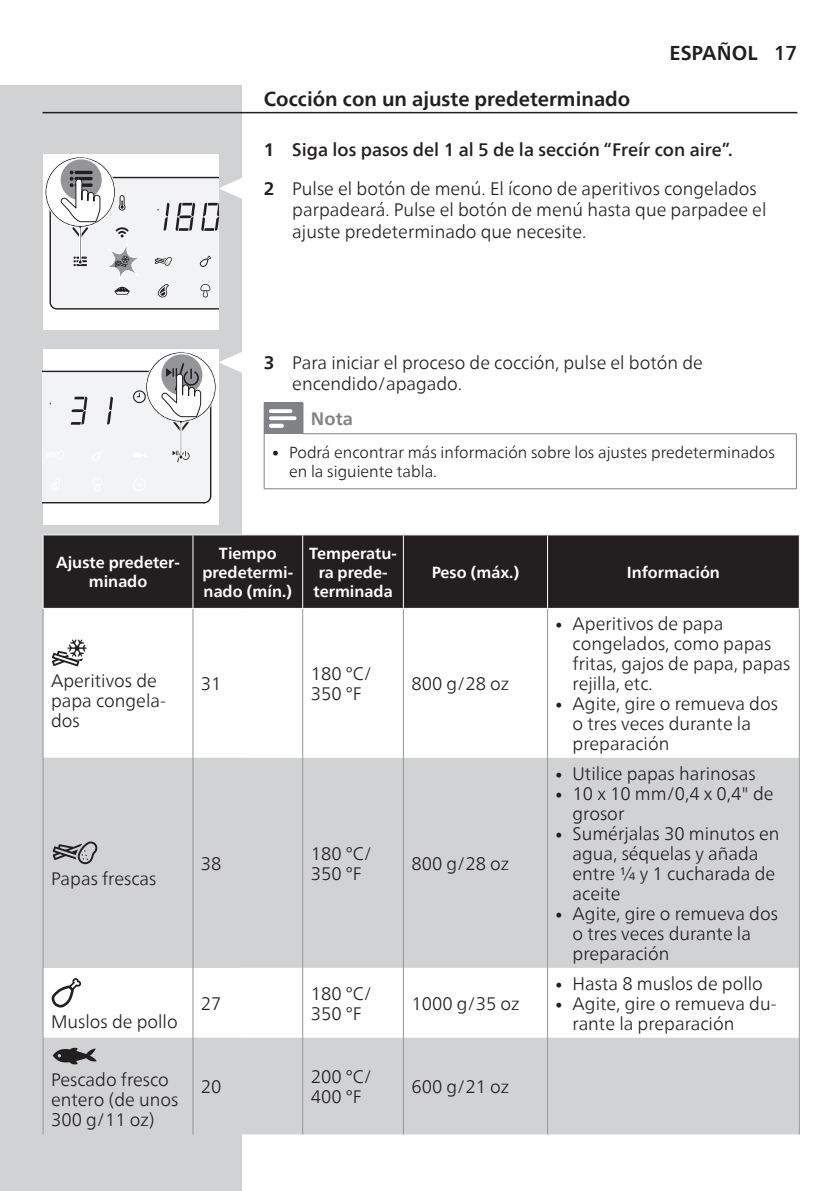
<style>
.page{position:relative;width:840px;height:1191px;background:#fff}
.page>*{position:absolute;margin:0;border:0;box-sizing:border-box;transform-origin:0 0}
.t1{font:700 20px "Neue Frutiger World";color:#231f20}
.t2{font:300 18px/20px "Neue Frutiger World";color:#231f20}
.t3{font:700 18px "Neue Frutiger World";color:#808285}
.t4{font:700 16px/19.2px "Neue Frutiger World";color:#fff;text-align:center}
.t5{font:300 16px/19.2px "Neue Frutiger World";color:#231f20}
.s1{font-weight:500}
.s2{font-weight:700}
.s3{font-size:14.2px}
</style>
<div class="page">
<div style="left:0;top:85px;width:241px;height:1106px;background:#d1d2d4"></div>
<hr style="left:43px;top:112px;width:754px;height:1px;background:#231f20">
<div style="left:264px;top:403px;width:39px;height:31px;background:#808285"></div>
<hr style="left:795px;top:434px;width:1px;height:54px;background:#808285">
<hr style="left:264px;top:434px;width:1px;height:54px;background:#808285">
<hr style="left:264px;top:488px;width:39px;height:1px;background:#808285">
<hr style="left:303px;top:488px;width:493px;height:1px;background:#808285">
<hr style="left:264px;top:402px;width:39px;height:1px;background:#808285">
<hr style="left:302px;top:433px;width:494px;height:1px;background:#808285">
<svg style="left:269px;top:409px;width:27px;height:19px"></svg>
<div style="left:44px;top:535px;width:754px;height:73px;background:#231f20"></div>
<svg style="left:44px;top:609px;width:505px;height:149px"></svg>
<svg style="left:44px;top:758px;width:754px;height:376px;fill:#d1d2d4"></svg>
<hr style="left:193px;top:534px;width:109px;height:1px;background:#fff">
<hr style="left:302px;top:535px;width:1px;height:73px;background:#fff">
<hr style="left:402px;top:535px;width:1px;height:73px;background:#fff">
<hr style="left:546px;top:535px;width:1px;height:73px;background:#fff">
<hr style="left:43px;top:609px;width:1px;height:149px;background:#939598">
<hr style="left:192px;top:609px;width:1px;height:149px;background:#939598">
<hr style="left:302px;top:609px;width:1px;height:149px;background:#939598">
<hr style="left:402px;top:609px;width:1px;height:149px;background:#939598">
<hr style="left:546px;top:609px;width:1px;height:149px;background:#939598">
<hr style="left:798px;top:609px;width:1px;height:149px;background:#939598">
<hr style="left:43px;top:758px;width:1px;height:209px;background:#939598">
<hr style="left:192px;top:758px;width:1px;height:209px;background:#939598">
<hr style="left:302px;top:758px;width:1px;height:209px;background:#939598">
<hr style="left:402px;top:758px;width:1px;height:209px;background:#939598">
<hr style="left:546px;top:758px;width:1px;height:209px;background:#939598">
<hr style="left:798px;top:758px;width:1px;height:209px;background:#939598">
<hr style="left:43px;top:967px;width:1px;height:70px;background:#939598">
<hr style="left:192px;top:967px;width:1px;height:70px;background:#939598">
<hr style="left:302px;top:967px;width:1px;height:70px;background:#939598">
<hr style="left:402px;top:967px;width:1px;height:70px;background:#939598">
<hr style="left:546px;top:967px;width:1px;height:70px;background:#939598">
<hr style="left:798px;top:967px;width:1px;height:70px;background:#939598">
<hr style="left:43px;top:1037px;width:1px;height:97px;background:#939598">
<hr style="left:192px;top:1037px;width:1px;height:97px;background:#939598">
<hr style="left:302px;top:1037px;width:1px;height:97px;background:#939598">
<hr style="left:402px;top:1037px;width:1px;height:97px;background:#939598">
<hr style="left:546px;top:1037px;width:1px;height:97px;background:#939598">
<hr style="left:798px;top:1037px;width:1px;height:97px;background:#939598">
<hr style="left:193px;top:608px;width:109px;height:1px;background:#fff">
<hr style="left:43px;top:534px;width:150px;height:1px;background:#fff">
<hr style="left:43px;top:535px;width:1px;height:73px;background:#fff">
<hr style="left:192px;top:535px;width:1px;height:73px;background:#fff">
<hr style="left:43px;top:608px;width:150px;height:1px;background:#fff">
<svg style="left:52px;top:639px;width:35px;height:27px"></svg>
<svg style="left:53px;top:841px;width:45px;height:23px"></svg>
<svg style="left:52px;top:978px;width:29px;height:29px"></svg>
<svg style="left:53px;top:1047px;width:44px;height:17px"></svg>
<div style="left:43px;top:154px;width:175px;height:175px;background:#fff"></div>
<svg style="left:45px;top:157px;width:197px;height:152px"></svg>
<div style="left:43px;top:349px;width:175px;height:176px;background:#fff"></div>
<svg style="left:43px;top:351px;width:199px;height:152px"></svg>
<p class="t1" style="left:669px;top:35px;width:129px">ESPAÑOL <span class="s1">17</span></p>
<p class="t1" style="left:264px;top:82px;width:367px">Cocción con un ajuste predeterminado</p>
<p class="t2" style="left:264px;top:131px;width:494px;line-height:38.6px"><span class="s2">1</span> <span class="s1">Siga los pasos del 1 al 5 de la sección “Freír con aire”.<br></span><span class="s2">2</span> Pulse el botón de menú. El ícono de aperitivos congelados</p>
<p class="t2" style="left:292px;top:199px;width:475px;line-height:21.6px">parpadeará. Pulse el botón de menú hasta que parpadee el ajuste predeterminado que necesite.</p>
<p class="t2" style="left:292px;top:352px;width:412px;line-height:21.6px;text-indent:-28px"><span class="s2">3</span> Para iniciar el proceso de cocción, pulse el botón de encendido/apagado.</p>
<p class="t3" style="left:311px;top:403px;width:43px">Nota</p>
<p class="t5" style="left:289px;top:443px;width:487px;text-indent:-17px"><span class="s3">•</span> Podrá encontrar más información sobre los ajustes predeterminados en la siguiente tabla.</p>
<p class="t4" style="left:56px;top:553px;width:125px">Ajuste predeter&shy;minado</p>
<p class="t4" style="left:202px;top:543px;width:92px">Tiempo predetermi&shy;nado (mín.)</p>
<p class="t4" style="left:309px;top:543px;width:89px">Temperatu&shy;ra prede&shy;terminada</p>
<p class="t4" style="left:431px;top:562px;width:89px">Peso (máx.)</p>
<p class="t4" style="left:626px;top:562px;width:95px">Información</p>
<p class="t2" style="left:51px;top:671px;width:116px">Aperitivos de papa congela&shy;dos</p>
<p class="t2" style="left:201px;top:673px;width:22px">31</p>
<p class="t2" style="left:310px;top:663px;width:63px">180 °C/<br>350 °F</p>
<p class="t2" style="left:411px;top:673px;width:99px">800 g/28 oz</p>
<p class="t2" style="left:51px;top:869px;width:107px">Papas frescas</p>
<p class="t2" style="left:201px;top:853px;width:22px">38</p>
<p class="t2" style="left:310px;top:843px;width:63px">180 °C/<br>350 °F</p>
<p class="t2" style="left:411px;top:853px;width:99px">800 g/28 oz</p>
<p class="t2" style="left:51px;top:1012px;width:128px">Muslos de pollo</p>
<p class="t2" style="left:201px;top:993px;width:22px">27</p>
<p class="t2" style="left:310px;top:983px;width:63px">180 °C/<br>350 °F</p>
<p class="t2" style="left:411px;top:993px;width:109px">1000 g/35 oz</p>
<p class="t2" style="left:51px;top:1070px;width:129px">Pescado fresco entero (de unos<br>300 g/11 oz)</p>
<p class="t2" style="left:201px;top:1076px;width:22px">20</p>
<p class="t2" style="left:310px;top:1066px;width:63px">200 °C/<br>400 °F</p>
<p class="t2" style="left:411px;top:1076px;width:99px">600 g/21 oz</p>
<p class="t2" style="left:572px;top:613px;width:219px;text-indent:-17px"><span class="s3">•</span> Aperitivos de papa congelados, como papas fritas, gajos de papa, papas rejilla, etc.</p>
<p class="t2" style="left:572px;top:693px;width:207px;text-indent:-17px"><span class="s3">•</span> Agite, gire o remueva dos o tres veces durante la preparación</p>
<p class="t2" style="left:555px;top:763px;width:201px"><span class="s3">•</span> Utilice papas harinosas</p>
<p class="t2" style="left:572px;top:783px;width:202px;text-indent:-17px"><span class="s3">•</span> 10 x 10 mm/0,4 x 0,4" de grosor</p>
<p class="t2" style="left:572px;top:823px;width:208px;text-indent:-17px"><span class="s3">•</span> Sumérjalas 30 minutos en agua, séquelas y añada entre ¼ y 1 cucharada de aceite</p>
<p class="t2" style="left:572px;top:903px;width:207px;text-indent:-17px"><span class="s3">•</span> Agite, gire o remueva dos o tres veces durante la preparación</p>
<p class="t2" style="left:555px;top:973px;width:209px"><span class="s3">•</span> Hasta 8 muslos de pollo</p>
<p class="t2" style="left:572px;top:993px;width:205px;text-indent:-17px"><span class="s3">•</span> Agite, gire o remueva du&shy;rante la preparación</p>
</div>
